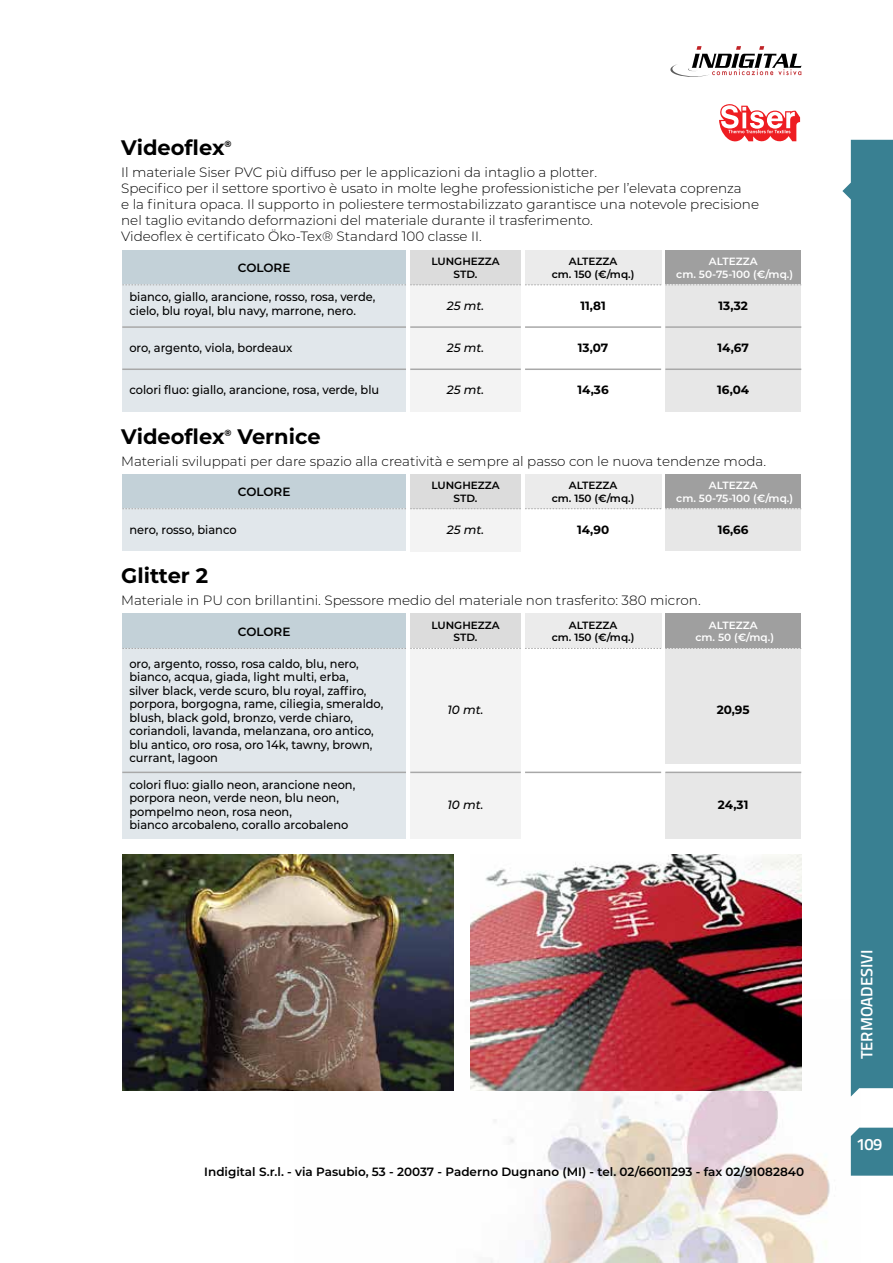
<style>
.page{position:relative;width:893px;height:1263px;background:#fff}
.page>*{position:absolute;margin:0;border:0;box-sizing:border-box;transform-origin:0 0}
.t1{font:700 21px "Montserrat";color:#000}
.t2{font:600 16.5px "Titillium";color:#fff}
.t3{font:300 13.5px/16.2px "Montserrat";color:#000}
.t4{font:500 12px/13.5px "Montserrat";color:#000;scale:.95 1}
.t5{font:600 12px "Montserrat";color:#000}
.t6{font:700 12px "Montserrat";color:#000}
.t7{font:italic 500 12px "Montserrat";color:#000}
.t8{font:600 10.5px/12.6px "Montserrat";color:#000;text-align:center}
.t9{font:600 10.5px/12.6px "Montserrat";color:#fff;text-align:center}
.t10{font:700 9px "Montserrat";color:#000}
</style>
<div class="page">
<img style="left:294px;top:1000px;width:566px;height:263px">
<svg style="left:842px;top:140px;width:51px;height:956px;fill:#398092"></svg>
<div style="left:851px;top:1128px;width:42px;height:48px;background:#398092"></div>
<svg style="left:670px;top:46px;width:131px;height:31px"></svg>
<div style="left:410px;top:250px;width:111px;height:34px;background:#dcdcdc"></div>
<div style="left:410px;top:474px;width:111px;height:34px;background:#dcdcdc"></div>
<div style="left:410px;top:614px;width:111px;height:34px;background:#dcdcdc"></div>
<div style="left:525px;top:250px;width:136px;height:34px;background:#ebebeb"></div>
<div style="left:525px;top:474px;width:136px;height:34px;background:#ebebeb"></div>
<div style="left:525px;top:614px;width:136px;height:34px;background:#ebebeb"></div>
<div style="left:665px;top:250px;width:136px;height:34px;background:#9f9f9f"></div>
<div style="left:665px;top:474px;width:136px;height:34px;background:#9f9f9f"></div>
<div style="left:665px;top:614px;width:136px;height:34px;background:#9f9f9f"></div>
<div style="left:122px;top:250px;width:284px;height:34px;background:#c3d1d8"></div>
<div style="left:122px;top:474px;width:284px;height:34px;background:#c3d1d8"></div>
<div style="left:122px;top:614px;width:284px;height:34px;background:#c3d1d8"></div>
<div style="left:122px;top:284px;width:284px;height:43px;background:#e1e7eb"></div>
<div style="left:122px;top:508px;width:284px;height:42px;background:#e1e7eb"></div>
<div style="left:122px;top:773px;width:284px;height:65px;background:#e1e7eb"></div>
<div style="left:122px;top:648px;width:284px;height:124px;background:#e1e7eb"></div>
<div style="left:122px;top:327px;width:284px;height:42px;background:#e1e7eb"></div>
<div style="left:122px;top:369px;width:284px;height:42px;background:#e1e7eb"></div>
<div style="left:410px;top:285px;width:111px;height:42px;background:#f3f3f3"></div>
<div style="left:410px;top:509px;width:111px;height:42px;background:#f3f3f3"></div>
<div style="left:410px;top:773px;width:111px;height:65px;background:#f3f3f3"></div>
<div style="left:410px;top:649px;width:111px;height:123px;background:#f3f3f3"></div>
<div style="left:410px;top:327px;width:111px;height:42px;background:#f3f3f3"></div>
<div style="left:410px;top:369px;width:111px;height:42px;background:#f3f3f3"></div>
<div style="left:665px;top:284px;width:136px;height:43px;background:#e7e7e7"></div>
<div style="left:665px;top:508px;width:136px;height:42px;background:#e7e7e7"></div>
<div style="left:665px;top:772px;width:136px;height:66px;background:#e7e7e7"></div>
<div style="left:665px;top:648px;width:136px;height:115px;background:#e7e7e7"></div>
<div style="left:665px;top:327px;width:136px;height:42px;background:#e7e7e7"></div>
<div style="left:665px;top:369px;width:136px;height:42px;background:#e7e7e7"></div>
<hr style="left:122px;top:772px;width:284px;height:1px;background:#a8a8a8">
<hr style="left:410px;top:772px;width:111px;height:1px;background:#a8a8a8">
<hr style="left:525px;top:772px;width:136px;height:1px;background:#a8a8a8">
<svg style="left:122px;top:284px;width:679px;height:1px"></svg>
<svg style="left:122px;top:508px;width:679px;height:1px"></svg>
<hr style="left:665px;top:772px;width:136px;height:1px;background:#a8a8a8">
<svg style="left:122px;top:648px;width:679px;height:1px"></svg>
<hr style="left:122px;top:326px;width:284px;height:2px;background:#a8a8a8">
<hr style="left:122px;top:368px;width:284px;height:2px;background:#a8a8a8">
<hr style="left:410px;top:326px;width:111px;height:2px;background:#a8a8a8">
<hr style="left:410px;top:368px;width:111px;height:2px;background:#a8a8a8">
<hr style="left:525px;top:326px;width:136px;height:2px;background:#a8a8a8">
<hr style="left:525px;top:368px;width:136px;height:2px;background:#a8a8a8">
<hr style="left:665px;top:326px;width:136px;height:2px;background:#a8a8a8">
<hr style="left:665px;top:368px;width:136px;height:2px;background:#a8a8a8">
<svg style="left:719px;top:104px;width:81px;height:38px"></svg>
<img style="left:122px;top:855px;width:331px;height:235px">
<img style="left:470px;top:855px;width:331px;height:235px">
<h1 class="t1" style="left:121px;top:132px;width:105px">Videoflex</h1>
<p class="t10" style="left:225px;top:138px;width:9px">®</p>
<p class="t3" style="left:121px;top:163px;width:639px">Il materiale Siser PVC più diffuso per le applicazioni da intaglio a plotter.<br>Specifico per il settore sportivo è usato in molte leghe professionistiche per l’elevata coprenza<br>e la finitura opaca. Il supporto in poliestere termostabilizzato garantisce una notevole precisione nel taglio evitando deformazioni del materiale durante il trasferimento.<br>Videoflex è certificato Öko-Tex® Standard 100 classe II.</p>
<p class="t5" style="left:238px;top:259px;width:54px">COLORE</p>
<p class="t4" style="left:129px;top:290px;width:261px">bianco, giallo, arancione, rosso, rosa, verde, cielo, blu royal, blu navy, marrone, nero.</p>
<p class="t4" style="left:129px;top:341px;width:173px">oro, argento, viola, bordeaux</p>
<p class="t4" style="left:129px;top:383px;width:264px">colori fluo: giallo, arancione, rosa, verde, blu</p>
<h1 class="t1" style="left:121px;top:421px;width:105px">Videoflex</h1>
<p class="t10" style="left:225px;top:427px;width:9px">®</p>
<h1 class="t1" style="left:238px;top:421px;width:85px">Vernice</h1>
<p class="t8" style="left:431px;top:255px;width:70px">LUNGHEZZA<br>STD.</p>
<p class="t8" style="left:552px;top:255px;width:84px">ALTEZZA<br>cm. 150 (€/mq.)</p>
<p class="t9" style="left:676px;top:255px;width:118px">ALTEZZA<br>cm. 50-75-100 (€/mq.)</p>
<p class="t7" style="left:447px;top:297px;width:39px">25 mt.</p>
<p class="t6" style="left:580px;top:297px;width:27px">11,81</p>
<p class="t6" style="left:719px;top:297px;width:31px">13,32</p>
<p class="t7" style="left:447px;top:340px;width:39px">25 mt.</p>
<p class="t7" style="left:447px;top:382px;width:39px">25 mt.</p>
<p class="t6" style="left:578px;top:339px;width:32px">13,07</p>
<p class="t6" style="left:577px;top:381px;width:33px">14,36</p>
<p class="t6" style="left:717px;top:339px;width:33px">14,67</p>
<p class="t6" style="left:717px;top:381px;width:33px">16,04</p>
<p class="t3" style="left:121px;top:452px;width:646px">Materiali sviluppati per dare spazio alla creatività e sempre al passo con le nuova tendenze moda.</p>
<p class="t5" style="left:238px;top:483px;width:54px">COLORE</p>
<p class="t4" style="left:129px;top:522px;width:114px">nero, rosso, bianco</p>
<h1 class="t1" style="left:121px;top:561px;width:89px">Glitter 2</h1>
<p class="t8" style="left:431px;top:478px;width:70px">LUNGHEZZA<br>STD.</p>
<p class="t7" style="left:447px;top:521px;width:39px">25 mt.</p>
<p class="t8" style="left:552px;top:478px;width:84px">ALTEZZA<br>cm. 150 (€/mq.)</p>
<p class="t6" style="left:577px;top:521px;width:34px">14,90</p>
<p class="t9" style="left:676px;top:478px;width:118px">ALTEZZA<br>cm. 50-75-100 (€/mq.)</p>
<p class="t6" style="left:718px;top:521px;width:32px">16,66</p>
<p class="t3" style="left:121px;top:592px;width:581px">Materiale in PU con brillantini. Spessore medio del materiale non trasferito: 380 micron.</p>
<p class="t5" style="left:238px;top:623px;width:54px">COLORE</p>
<p class="t4" style="left:129px;top:656px;width:269px">oro, argento, rosso, rosa caldo, blu, nero, bianco, acqua, giada, light multi, erba,<br>silver black, verde scuro, blu royal, zaffiro, porpora, borgogna, rame, ciliegia, smeraldo, blush, black gold, bronzo, verde chiaro, coriandoli, lavanda, melanzana, oro antico, blu antico, oro rosa, oro 14k, tawny, brown, currant, lagoon</p>
<p class="t4" style="left:129px;top:777px;width:239px">colori fluo: giallo neon, arancione neon, porpora neon, verde neon, blu neon, pompelmo neon, rosa neon,<br>bianco arcobaleno, corallo arcobaleno</p>
<p class="t8" style="left:431px;top:618px;width:70px">LUNGHEZZA<br>STD.</p>
<p class="t7" style="left:447px;top:701px;width:38px">10 mt.</p>
<p class="t7" style="left:447px;top:796px;width:38px">10 mt.</p>
<p class="t8" style="left:552px;top:618px;width:84px">ALTEZZA<br>cm. 150 (€/mq.)</p>
<p class="t9" style="left:695px;top:618px;width:80px">ALTEZZA<br>cm. 50 (€/mq.)</p>
<p class="t6" style="left:717px;top:701px;width:34px">20,95</p>
<p class="t6" style="left:718px;top:796px;width:32px">24,31</p>
<p class="t5" style="left:204px;top:1163px;width:601px">Indigital S.r.l. - via Pasubio, 53 - 20037 - Paderno Dugnano (MI) - tel. 02/66011293 - fax 02/91082840</p>
<h2 class="t2" style="left:854px;top:1059px;width:111px;rotate:-90deg">TERMOADESIVI</h2>
<h2 class="t2" style="left:856px;top:1132px;width:28px">109</h2>
</div>
